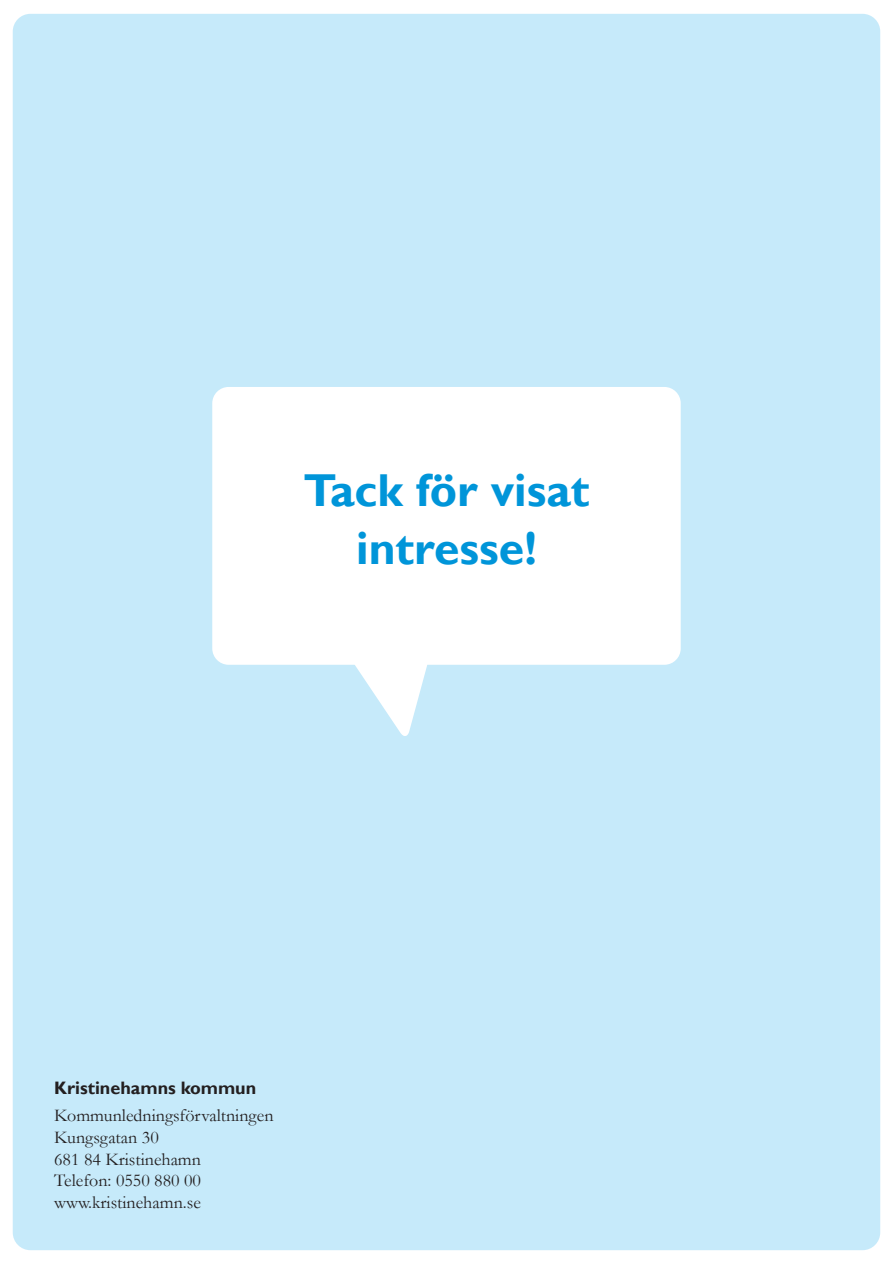
<style>
.page{position:relative;width:893px;height:1263px;background:#fff}
.page>*{position:absolute;margin:0;border:0;box-sizing:border-box;transform-origin:0 0}
.t1{font:700 46.05px/57.6px "Gill Sans";color:#0095d9;text-align:center}
.t2{font:18px/21.6px "Garamond";color:#231f20}
.t3{font:700 18px "Gill Sans";color:#231f20}
</style>
<div class="page">
<div style="left:13px;top:14px;width:867px;height:1236px;background:#c6eafa;border-radius:18px"></div>
<div style="left:212px;top:387px;width:469px;height:278px;background:#fff;border-radius:16px"></div>
<svg style="left:336px;top:664px;width:96px;height:72px"></svg>
<h1 class="t1" style="left:303px;top:463px;width:288px">Tack för visat intresse!</h1>
<p class="t3" style="left:54px;top:1077px;width:204px">Kristinehamns kommun</p>
<p class="t2" style="left:54px;top:1104px;width:221px">Kommunledningsförvaltningen<br>Kungsgatan 30<br>681 84 Kristinehamn<br>Telefon: 0550 880 00 www.kristinehamn.se</p>
</div>
